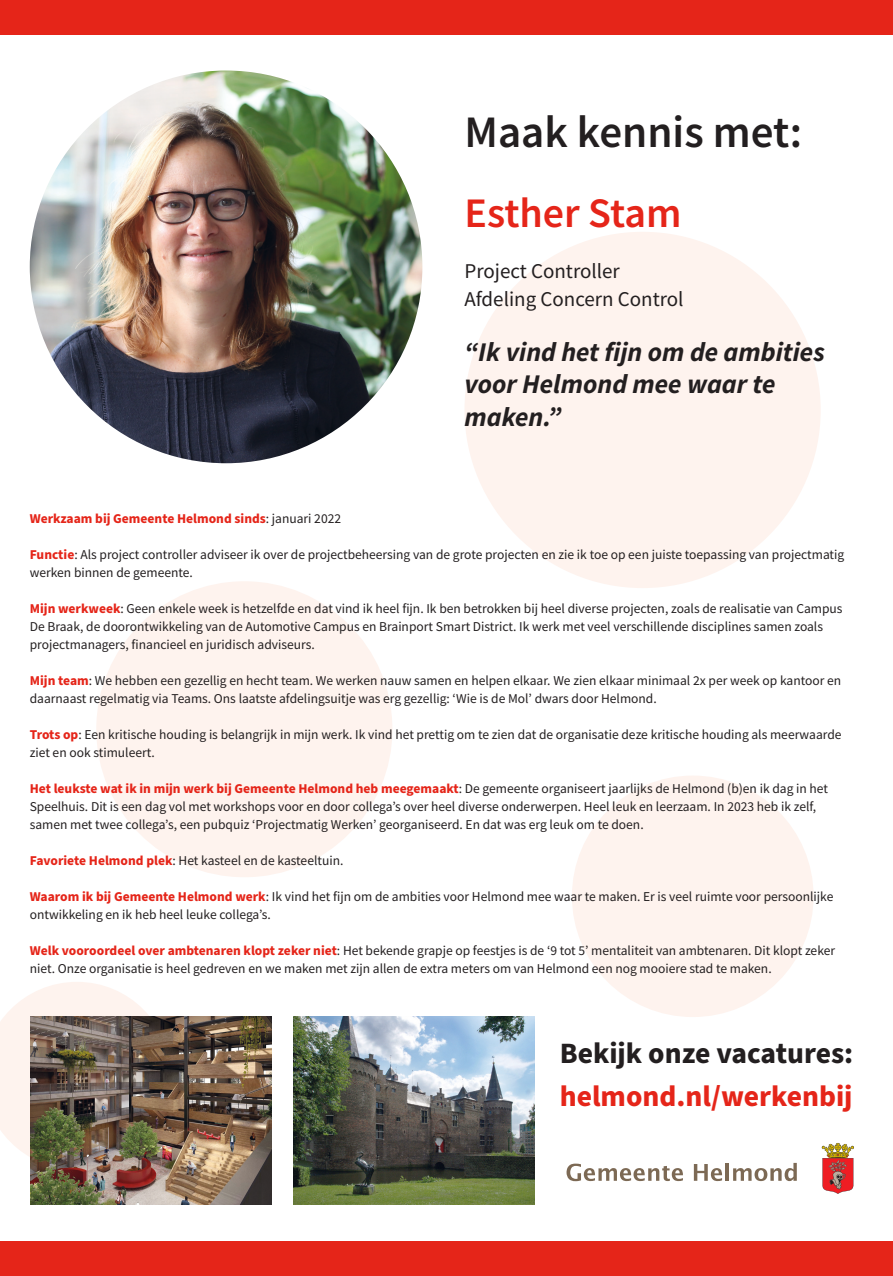
<style>
.page{position:relative;width:893px;height:1276px;background:#fff}
.page>*{position:absolute;margin:0;border:0;box-sizing:border-box;transform-origin:0 0}
.t1{font:600 45px "Source Sans Pro";color:#231f20}
.t2{font:600 42px "Source Sans Pro";color:#e52519}
.t3{font:700 29.55px "Source Sans Pro";color:#231f20}
.t4{font:700 29.55px "Source Sans Pro";color:#e52519}
.t5{font:italic 700 27px/32.4px "Source Sans Pro";color:#231f20}
.t6{font:21px "Source Sans Pro Regular 2";color:#231f20}
.t7{font:13.5px/18px "Source Sans Pro";color:#231f20}
.t8{font:13.5px/18px "Source Sans Pro Regular 2";color:#231f20}
.t9{font:700 13.5px "Source Sans Pro";color:#e52519}
.s1{font-family:"Source Sans Pro Regular 2";font-weight:400;color:#231f20}
.s2{font-family:"Source Sans Pro";font-weight:700;color:#e52519}
.s3{font-weight:700;color:#e52519}
.s4{font-family:"Source Sans Pro"}
.s5{font-family:"Source Sans Pro Regular 2"}
</style>
<div class="page">
<svg style="left:0;top:982px;width:149px;height:175px"></svg>
<div style="left:572px;top:775px;width:242px;height:242px;background:#fef3ee;border-radius:50%"></div>
<div style="left:96px;top:581px;width:296px;height:296px;background:#fef3ee;border-radius:50%"></div>
<div style="left:464px;top:232px;width:357px;height:356px;background:#fef3ee;border-radius:50%"></div>
<img style="left:293px;top:1016px;width:241px;height:188px">
<svg style="left:566px;top:1163px;width:117px;height:18px"></svg>
<svg style="left:694px;top:1164px;width:28px;height:17px"></svg>
<hr style="left:726px;top:1163px;width:3px;height:17px;background:#7c6954">
<svg style="left:733px;top:1163px;width:64px;height:18px"></svg>
<svg style="left:822px;top:1143px;width:32px;height:51px;background:#cc6755"></svg>
<img style="left:30px;top:71px;width:392px;height:392px;border-radius:196px">
<div style="left:0;top:0;width:893px;height:34px;background:#e52519"></div>
<div style="left:0;top:1242px;width:893px;height:34px;background:#e52519"></div>
<img style="left:30px;top:1016px;width:241px;height:188px">
<p class="t1" style="left:464px;top:102px;width:339px">Maak kennis met:</p>
<p class="t2" style="left:464px;top:185px;width:218px">Esther Stam</p>
<p class="t6" style="left:464px;top:257px;width:157px">Project Controller</p>
<p class="t6" style="left:464px;top:286px;width:221px">Afdeling Concern Control</p>
<p class="t5" style="left:464px;top:335px;width:362px">“Ik vind het fijn om de ambities voor Helmond mee waar te maken.”</p>
<p class="t9" style="left:30px;top:509px;width:313px">Werkzaam bij Gemeente Helmond sinds<span class="s1">: januari 2022</span></p>
<p class="t8" style="left:30px;top:545px;width:816px"><span class="s2">Functie</span>: Als project controller adviseer ik over de projectbeheersing van de grote projecten en zie ik toe op een juiste toepassing van projectmatig werken binnen de gemeente.</p>
<p class="t7" style="left:30px;top:599px;width:814px"><span class="s3">Mijn werkweek</span>: Geen enkele week is hetzelfde en dat vind ik heel fijn. Ik ben betrokken bij heel diverse projecten, zoals de realisatie van Campus<br>De Braak, de doorontwikkeling van de Automotive Campus en Brainport Smart District. Ik werk met veel verschillende disciplines samen zoals projectmanagers, financieel en juridisch adviseurs.</p>
<p class="t8" style="left:30px;top:671px;width:813px"><span class="s2">Mijn team</span>: We hebben een gezellig en hecht team. We werken nauw samen en helpen elkaar. We zien elkaar minimaal 2x per week op kantoor en <span class="s4">daarnaast regelmatig via Teams. Ons laatste afdelingsuitje was erg gezellig: ‘Wie is de Mol’ dwars door Helmond.</span></p>
<p class="t7" style="left:30px;top:725px;width:813px"><span class="s3">Trots op</span>: Een kritische houding is belangrijk in mijn werk. Ik vind het prettig om te zien dat de organisatie deze kritische houding als meerwaarde <span class="s5">ziet en ook stimuleert.</span></p>
<p class="t7" style="left:30px;top:779px;width:800px"><span class="s3">Het leukste wat ik in mijn werk bij Gemeente Helmond heb meegemaakt</span>: De gemeente organiseert jaarlijks de Helmond (b)en ik dag in het<br>Speelhuis. Dit is een dag vol met workshops voor en door collega’s over heel diverse onderwerpen. Heel leuk en leerzaam. In 2023 heb ik zelf, samen met twee collega’s, een pubquiz ‘Projectmatig Werken’ georganiseerd. En dat was erg leuk om te doen.</p>
<p class="t7" style="left:30px;top:851px;width:315px"><span class="s3">Favoriete Helmond plek</span>: Het kasteel en de kasteeltuin.</p>
<p class="t7" style="left:30px;top:887px;width:805px"><span class="s3">Waarom ik bij Gemeente Helmond werk</span>: Ik vind het fijn om de ambities voor Helmond mee waar te maken. Er is veel ruimte voor persoonlijke ontwikkeling en ik heb heel leuke collega’s.</p>
<p class="t7" style="left:30px;top:941px;width:807px"><span class="s3">Welk vooroordeel over ambtenaren klopt zeker niet</span>: Het bekende grapje op feestjes is de ‘9 tot 5’ mentaliteit van ambtenaren. Dit klopt zeker niet. Onze organisatie is heel gedreven en we maken met zijn allen de extra meters om van Helmond een nog mooiere stad te maken.</p>
<p class="t3" style="left:560px;top:1033px;width:295px">Bekijk onze vacatures:</p>
<p class="t4" style="left:560px;top:1076px;width:294px">helmond.nl/werkenbij</p>
</div>
